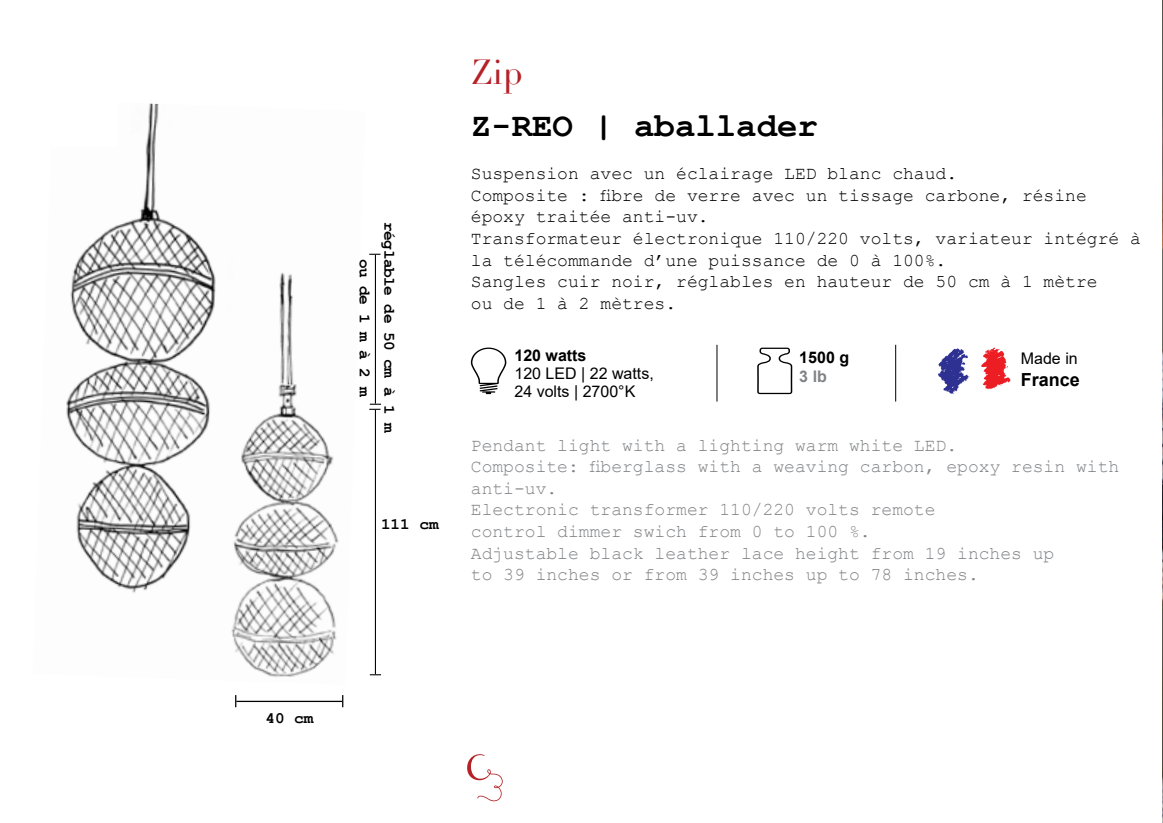
<style>
.page{position:relative;width:1163px;height:823px;background:#fff}
.page>*{position:absolute;margin:0;border:0;box-sizing:border-box;transform-origin:0 0}
.t1{font:700 34px "Courier New";color:#000}
.t2{font:34px "Didot";color:#b42227}
.t3{font:18px/21.6px "Courier New";color:#000}
.t4{font:18px/21.6px "Courier New";color:#808285}
.t5{font:700 18px "Arial";color:#000}
.t6{font:700 16px/24.4px "Courier New";letter-spacing:-.03em;color:#000;text-align:center}
.t7{font:16px/18px "Arial";color:#000}
.t8{font:700 16px "Arial";color:#000}
.t9{font:700 16px "Arial";color:#808285}
</style>
<div class="page">
<img style="left:66px;top:103px;width:273px;height:574px">
<div style="left:2px;top:84px;width:115px;height:62px;background:#fff"></div>
<hr style="left:236px;top:700px;width:106px;height:1px;background:#000">
<hr style="left:375px;top:255px;width:1px;height:148px;background:#000">
<hr style="left:375px;top:409px;width:1px;height:264px;background:#000">
<svg style="left:369px;top:253px;width:11px;height:2px"></svg>
<svg style="left:369px;top:403px;width:12px;height:6px"></svg>
<svg style="left:370px;top:673px;width:11px;height:2px"></svg>
<svg style="left:467px;top:754px;width:35px;height:46px"></svg>
<svg style="left:757px;top:347px;width:35px;height:47px"></svg>
<svg style="left:471px;top:347px;width:35px;height:47px"></svg>
<hr style="left:716px;top:344px;width:1px;height:57px;background:#000">
<hr style="left:895px;top:344px;width:1px;height:57px;background:#000">
<svg style="left:981px;top:347px;width:29px;height:42px"></svg>
<svg style="left:938px;top:348px;width:31px;height:46px"></svg>
<p class="t6" style="left:402px;top:222px;width:212px;rotate:90deg">réglable de 50 cm à 1 m ou de 1 m à 2 m</p>
<p class="t6" style="left:381px;top:510px;width:59px">111 cm</p>
<h1 class="t2" style="left:471px;top:52px;width:54px">Zip</h1>
<h1 class="t1" style="left:471px;top:104px;width:348px">Z-REO | aballader</h1>
<p class="t3" style="left:471px;top:162px;width:671px">Suspension avec un éclairage LED blanc chaud.<br>Composite : fibre de verre avec un tissage carbone, résine époxy traitée anti-uv.<br>Transformateur électronique 110/220 volts, variateur intégré à la télécommande d’une puissance de 0 à 100%.<br>Sangles cuir noir, réglables en hauteur de 50 cm à 1 mètre<br>ou de 1 à 2 mètres.</p>
<p class="t8" style="left:514px;top:344px;width:74px">120 watts</p>
<p class="t8" style="left:799px;top:345px;width:51px">1500 g</p>
<p class="t9" style="left:799px;top:364px;width:29px">3 lb</p>
<p class="t7" style="left:514px;top:364px;width:141px">120 LED | 22 watts,<br>24 volts | 2700°K</p>
<p class="t7" style="left:1020px;top:349px;width:58px">Made in</p>
<p class="t5" style="left:1020px;top:366px;width:61px">France</p>
<p class="t4" style="left:471px;top:433px;width:650px">Pendant light with a lighting warm white LED.<br>Composite: fiberglass with a weaving carbon, epoxy resin with anti-uv.<br>Electronic transformer 110/220 volts remote<br>control dimmer swich from 0 to 100 %.<br>Adjustable black leather lace height from 19 inches up<br>to 39 inches or from 39 inches up to 78 inches.</p>
<p class="t6" style="left:265px;top:704px;width:49px">40 cm</p>
</div>
